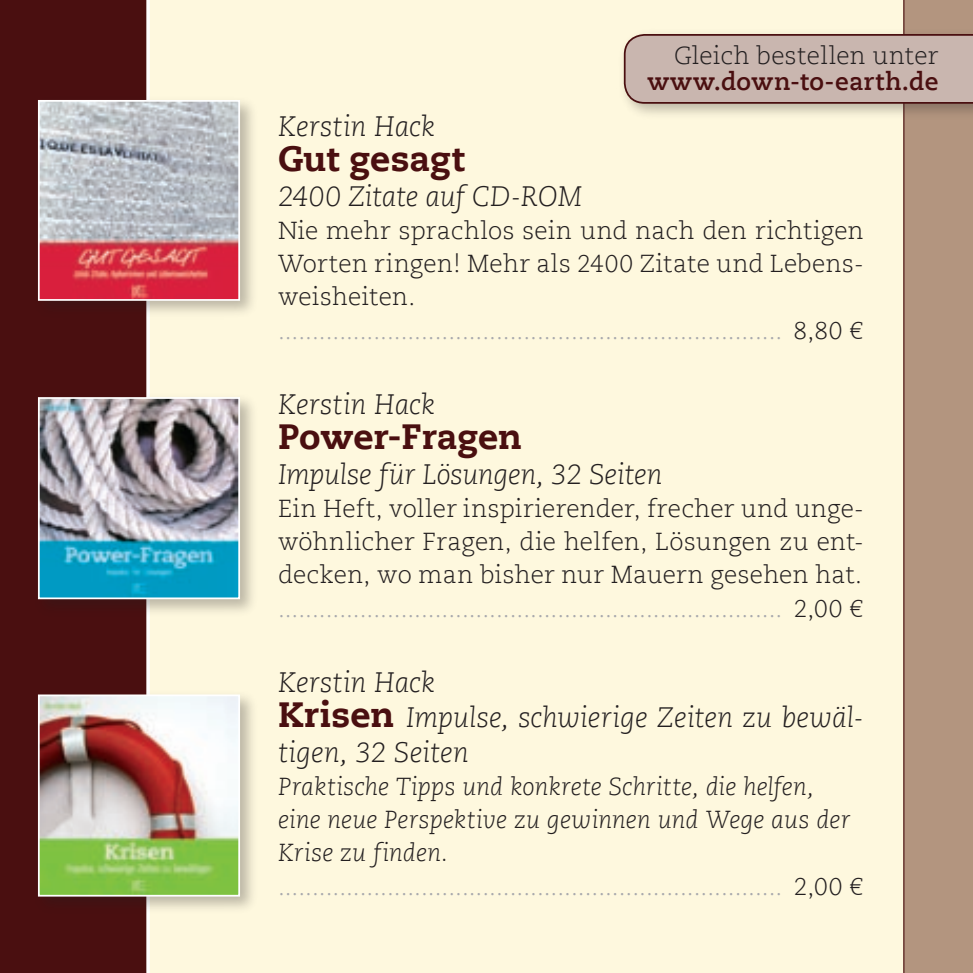
<style>
.page{position:relative;width:973px;height:973px;background:#fff}
.page>*{position:absolute;margin:0;border:0;box-sizing:border-box;transform-origin:0 0}
.Text_normal{font:800 35px "Caecilia LT";color:#4a0f10}
.Text_normal-2{font:italic 300 28px/34.6px "Caecilia LT";letter-spacing:-.005em;color:#231f20}
.Bibelvers{font:italic 300 28px "Caecilia LT";color:#231f20}
.Bibelvers-2{font:300 24.5px "Caecilia LT";color:#a8a9ad}
.Text_normal-3{font:300 24.5px/33.2px "Caecilia LT";letter-spacing:.015em;color:#231f20;text-align:justify}
.Bibelvers-3{font:italic 300 24.5px/33.2px "Caecilia LT";letter-spacing:.005em;color:#231f20}
.Bibelvers-4{font:300 24.5px "Caecilia LT";letter-spacing:.015em;color:#231f20}
.Bibelvers-5{font:700 24.5px "Caecilia LT";letter-spacing:.025em;color:#4a0f10}
.s1{color:#231f20}
.s2{font-weight:800;font-style:normal;font-size:35px;color:#4a0f10}
</style>
<div class="page">
<div style="left:0;top:0;width:972px;height:972px;background:#fef8de"></div>
<div style="left:0;top:0;width:147px;height:972px;background:#4a0f10"></div>
<svg style="left:146px;top:0;width:4px;height:972px"></svg>
<div style="left:903px;top:0;width:69px;height:972px;background:#b3957f"></div>
<hr style="left:903px;top:0;width:1px;height:972px;background:#4a0f10">
<div style="left:32px;top:391px;width:227px;height:227px;background:#231f20;opacity:.3"></div>
<img style="left:37px;top:396px;width:204px;height:204px">
<div style="left:32px;top:688px;width:227px;height:227px;background:#231f20;opacity:.3"></div>
<img style="left:37px;top:693px;width:204px;height:204px">
<div style="left:32px;top:94px;width:227px;height:226px;background:#231f20;opacity:.3"></div>
<svg style="left:37px;top:99px;width:204px;height:202px;background:#c399a2"></svg>
<div style="left:616px;top:26px;width:356px;height:96px;background:#231f20;opacity:.3"></div>
<svg style="left:623px;top:33px;width:349px;height:70px;background:#c4afa8"></svg>
<p class="Bibelvers-4" style="left:674px;top:42px;width:266px">Gleich bestellen unter</p>
<p class="Bibelvers-5" style="left:647px;top:67px;width:292px">www.down-to-earth.de</p>
<p class="Bibelvers" style="left:278px;top:110px;width:159px">Kerstin Hack</p>
<p class="Text_normal" style="left:278px;top:137px;width:188px">Gut gesagt</p>
<p class="Text_normal-2" style="left:278px;top:179px;width:306px">2400 Zitate auf CD-ROM</p>
<p class="Text_normal-3" style="left:278px;top:214px;width:587px">Nie mehr sprachlos sein und nach den richtigen Worten ringen! Mehr als 2400 Zitate und Lebens&shy;weisheiten.</p>
<p class="Bibelvers-2" style="left:278px;top:316px;width:586px">.......................................................................... <span class="s1">8,80 €</span></p>
<p class="Bibelvers" style="left:278px;top:388px;width:159px">Kerstin Hack</p>
<p class="Text_normal" style="left:278px;top:414px;width:246px">Power-Fragen</p>
<p class="Text_normal-2" style="left:278px;top:457px;width:386px">Impulse für Lösungen, 32 Seiten</p>
<p class="Text_normal-3" style="left:278px;top:492px;width:587px">Ein Heft, voller inspirierender, frecher und unge&shy;wöhnlicher Fragen, die helfen, Lösungen zu ent&shy;decken, wo man bisher nur Mauern gesehen hat.</p>
<p class="Bibelvers-2" style="left:278px;top:594px;width:586px">.......................................................................... <span class="s1">2,00 €</span></p>
<p class="Bibelvers" style="left:278px;top:666px;width:159px">Kerstin Hack</p>
<p class="Text_normal-2" style="left:278px;top:700px;width:587px"><span class="s2">Krisen</span> Impulse, schwierige Zeiten zu bewäl&shy;tigen, 32 Seiten</p>
<p class="Bibelvers-3" style="left:278px;top:770px;width:573px">Praktische Tipps und konkrete Schritte, die helfen, eine neue Perspektive zu gewinnen und Wege aus der<br>Krise zu finden.</p>
<p class="Bibelvers-2" style="left:278px;top:872px;width:586px">.......................................................................... <span class="s1">2,00 €</span></p>
</div>
